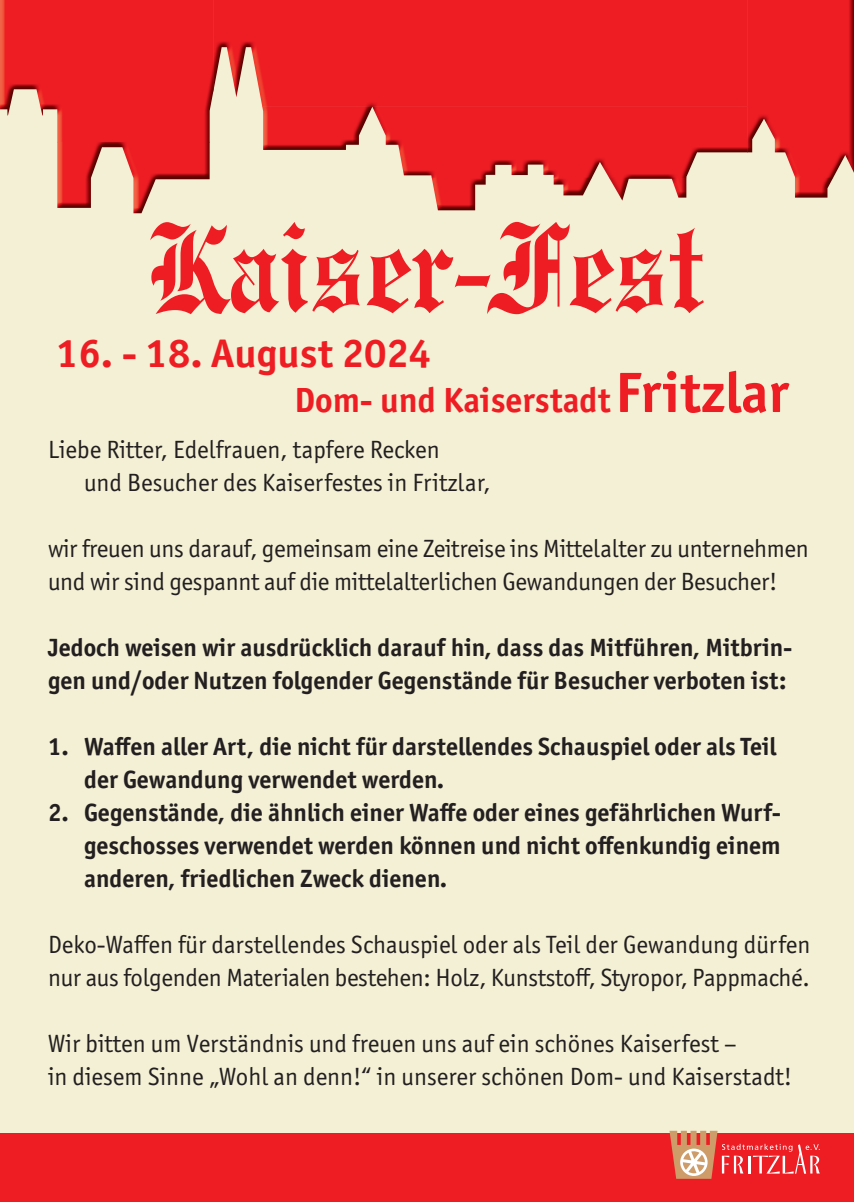
<style>
.page{position:relative;width:854px;height:1202px;background:#fff}
.page>*{position:absolute;margin:0;border:0;box-sizing:border-box;transform-origin:0 0}
.t1{font:700 40px "Officina Sans ITC Pro";color:#ee1d23;scale:1.04 1}
.t2{font:700 35px "Officina Sans ITC Pro";color:#ee1d23}
.t3{font:25px/33px "Officina Sans ITC Pro";color:#231f20}
.t4{font:700 25px/33px "Officina Sans ITC Pro";color:#231f20}
.s1{font-size:57px}
</style>
<div class="page">
<div style="left:0;top:0;width:853px;height:1202px;background:#f3f0d5"></div>
<div style="left:0;top:1133px;width:853px;height:69px;background:#ee1d23"></div>
<svg style="left:150px;top:222px;width:553px;height:92px"></svg>
<img style="left:0;top:0;width:213px;height:142px">
<div style="left:213px;top:0;width:533px;height:106px;background:#ee1d23"></div>
<img style="left:746px;top:0;width:107px;height:178px">
<img style="left:262px;top:106px;width:485px;height:72px">
<img style="left:57px;top:142px;width:152px;height:71px">
<img style="left:431px;top:178px;width:54px;height:32px">
<img style="left:553px;top:178px;width:133px;height:23px">
<img style="left:795px;top:178px;width:37px;height:20px">
<svg style="left:669px;top:1131px;width:150px;height:48px"></svg>
<h1 class="t1" style="left:56px;top:329px;width:362px">16. - 18. August 2024</h1>
<h2 class="t2" style="left:294px;top:378px;width:495px">Dom- und Kaiserstadt <span class="s1">Fritzlar</span></h2>
<p class="t3" style="left:84px;top:433px;width:408px;text-indent:-36px">Liebe Ritter, Edelfrauen, tapfere Recken<br>und Besucher des Kaiserfestes in Fritzlar,</p>
<p class="t3" style="left:48px;top:532px;width:762px">wir freuen uns darauf, gemeinsam eine Zeitreise ins Mittelalter zu unternehmen und wir sind gespannt auf die mittelalterlichen Gewandungen der Besucher!</p>
<p class="t4" style="left:48px;top:631px;width:745px">Jedoch weisen wir ausdrücklich darauf hin, dass das Mitführen, Mitbrin&shy;gen und/oder Nutzen folgender Gegenstände für Besucher verboten ist:</p>
<p class="t4" style="left:84px;top:730px;width:693px;text-indent:-36px">1. Waffen aller Art, die nicht für darstellendes Schauspiel oder als Teil der Gewandung verwendet werden.</p>
<p class="t4" style="left:84px;top:796px;width:698px;text-align:justify;text-indent:-36px">2. Gegenstände, die ähnlich einer Waffe oder eines gefährlichen Wurf&shy;geschosses verwendet werden können und nicht offenkundig einem anderen, friedlichen Zweck dienen.</p>
<p class="t3" style="left:48px;top:928px;width:763px">Deko-Waffen für darstellendes Schauspiel oder als Teil der Gewandung dürfen nur aus folgenden Materialen bestehen: Holz, Kunststoff, Styropor, Pappmaché.</p>
<p class="t3" style="left:48px;top:1027px;width:745px">Wir bitten um Verständnis und freuen uns auf ein schönes Kaiserfest –<br>in diesem Sinne „Wohl an denn!“ in unserer schönen Dom- und Kaiserstadt!</p>
</div>
